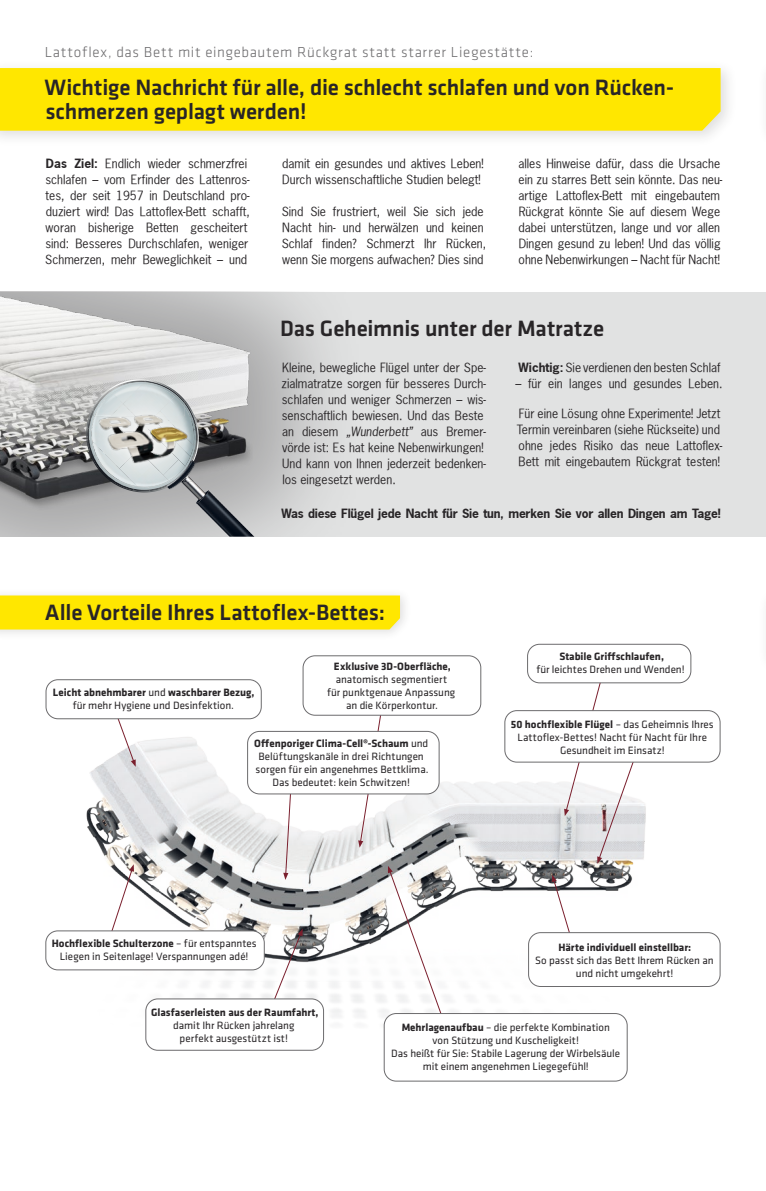
<style>
.page{position:relative;width:766px;height:1191px;background:#fff}
.page>*{position:absolute;margin:0;border:0;box-sizing:border-box;transform-origin:0 0}
.t1{font:500 23px/24.2px "Klavika Basic";letter-spacing:-.005em;color:#282527}
.t2{font:300 15px "Klavika Basic";letter-spacing:.045em;color:#6c6b6d}
.t3{font:12px/16px "News Gothic";color:#282527}
.t4{font:700 12px "News Gothic";letter-spacing:-.02em;color:#282527}
.t5{font:11px/13px "Klavika Basic";letter-spacing:-.005em;color:#282527;text-align:center}
.t6{font:700 11px/13px "Klavika Basic";color:#282527;text-align:center}
.s1{font-weight:700}
.s2{font-style:italic}
.s3{font-weight:400}
</style>
<div class="page">
<img style="left:51px;top:709px;width:634px;height:366px">
<div style="left:0;top:60px;width:737px;height:87px;background:#282527;opacity:.15"></div>
<div style="left:0;top:68px;width:720px;height:63px;background:#ffe700"></div>
<div style="left:0;top:588px;width:411px;height:53px;background:#282527;opacity:.15"></div>
<div style="left:0;top:595px;width:400px;height:34px;background:#ffe700"></div>
<div style="left:0;top:292px;width:765px;height:244px;background:#e1e2e2"></div>
<div style="left:0;top:292px;width:372px;height:244px;background:#282527;opacity:.33"></div>
<img style="left:0;top:292px;width:252px;height:232px">
<svg style="left:112px;top:719px;width:24px;height:48px"></svg>
<svg style="left:108px;top:864px;width:26px;height:66px"></svg>
<svg style="left:271px;top:928px;width:31px;height:70px"></svg>
<svg style="left:388px;top:866px;width:59px;height:150px"></svg>
<svg style="left:551px;top:874px;width:21px;height:58px"></svg>
<div style="left:46px;top:679px;width:215px;height:40px;background:#fff;border-radius:12px"></div>
<div style="left:45px;top:679px;width:217px;height:40px;border:1px solid #6c6b6d;border-radius:12px"></div>
<div style="left:46px;top:931px;width:218px;height:39px;background:#fff;border-radius:12px"></div>
<div style="left:45px;top:930px;width:220px;height:40px;border:1px solid #6c6b6d;border-radius:12px"></div>
<svg style="left:283px;top:794px;width:10px;height:86px"></svg>
<svg style="left:564px;top:683px;width:78px;height:180px"></svg>
<div style="left:527px;top:644px;width:164px;height:39px;border:1px solid #6c6b6d;border-radius:12px"></div>
<div style="left:146px;top:999px;width:177px;height:51px;background:#fff;border-radius:12px"></div>
<div style="left:145px;top:998px;width:179px;height:52px;border:1px solid #6c6b6d;border-radius:12px"></div>
<div style="left:384px;top:1013px;width:243px;height:68px;background:#fff;border-radius:12px"></div>
<div style="left:383px;top:1013px;width:244px;height:68px;border:1px solid #6c6b6d;border-radius:12px"></div>
<div style="left:528px;top:932px;width:192px;height:54px;background:#fff;border-radius:12px"></div>
<div style="left:528px;top:932px;width:192px;height:55px;border:1px solid #6c6b6d;border-radius:12px"></div>
<div style="left:504px;top:710px;width:216px;height:52px;background:#fff;border-radius:12px"></div>
<div style="left:504px;top:710px;width:216px;height:52px;border:1px solid #6c6b6d;border-radius:12px"></div>
<svg style="left:358px;top:715px;width:29px;height:132px"></svg>
<div style="left:303px;top:656px;width:177px;height:59px;background:#fff;border-radius:12px"></div>
<div style="left:302px;top:655px;width:179px;height:60px;border:1px solid #6c6b6d;border-radius:12px"></div>
<div style="left:247px;top:731px;width:192px;height:63px;background:#fff;border-radius:12px"></div>
<div style="left:247px;top:731px;width:192px;height:63px;border:1px solid #6c6b6d;border-radius:12px"></div>
<img style="left:196px;top:490px;width:59px;height:46px">
<img style="left:185px;top:400px;width:12px;height:5px">
<img style="left:109px;top:379px;width:37px;height:11px">
<img style="left:111px;top:382px;width:31px;height:11px">
<img style="left:94px;top:389px;width:16px;height:2px">
<img style="left:112px;top:393px;width:11px;height:10px">
<img style="left:94px;top:391px;width:18px;height:14px">
<img style="left:146px;top:379px;width:39px;height:3px">
<img style="left:123px;top:384px;width:19px;height:21px">
<img style="left:142px;top:382px;width:43px;height:23px">
<img style="left:111px;top:403px;width:24px;height:2px">
<svg style="left:86px;top:405px;width:123px;height:99px"></svg>
<img style="left:93px;top:408px;width:103px;height:65px">
<p class="t2" style="left:45px;top:43px;width:490px">Lattoflex, das Bett mit eingebautem Rückgrat statt starrer Liegestätte:</p>
<h1 class="t1" style="left:44px;top:75px;width:631px">Wichtige Nachricht für alle, die schlecht schlafen und von Rücken&shy;schmerzen geplagt werden!</h1>
<p class="t3" style="left:45px;top:156px;width:206px"><span class="s1">Das Ziel:</span> Endlich wieder schmerzfrei schlafen – vom Erfinder des Lattenros&shy;tes, der seit 1957 in Deutschland pro&shy;duziert wird! Das Lattoflex-Bett schafft, woran bisherige Betten gescheitert sind: Besseres Durchschlafen, weniger Schmerzen, mehr Beweglichkeit – und</p>
<p class="t3" style="left:282px;top:156px;width:203px">damit ein gesundes und aktives Leben!<br>Durch wissenschaftliche Studien belegt!</p>
<p class="t3" style="left:282px;top:204px;width:206px">Sind Sie frustriert, weil Sie sich jede Nacht hin- und herwälzen und keinen Schlaf finden? Schmerzt Ihr Rücken, wenn Sie morgens aufwachen? Dies sind</p>
<p class="t3" style="left:518px;top:155px;width:205px">alles Hinweise dafür, dass die Ursache ein zu starres Bett sein könnte. Das neu&shy;artige Lattoflex-Bett mit eingebautem Rückgrat könnte Sie auf diesem Wege dabei unterstützen, lange und vor allen Dingen gesund zu leben! Und das völlig ohne Nebenwirkungen – Nacht für Nacht!</p>
<h1 class="t1" style="left:280px;top:316px;width:325px">Das Geheimnis unter der Matratze</h1>
<p class="t3" style="left:281px;top:359px;width:206px">Kleine, bewegliche Flügel unter der Spe&shy;zialmatratze sorgen für besseres Durch&shy;schlafen und weniger Schmerzen – wis&shy;senschaftlich bewiesen. Und das Beste an diesem <span class="s2">„Wunderbett”</span> aus Bremer&shy;vörde ist: Es hat keine Nebenwirkungen!<br>Und kann von Ihnen jederzeit bedenken&shy;los eingesetzt werden.</p>
<p class="t3" style="left:518px;top:359px;width:203px"><span class="s1">Wichtig:</span> Sie verdienen den besten Schlaf</p>
<p class="t3" style="left:515px;top:375px;width:208px">– für ein langes und gesundes Leben.</p>
<p class="t3" style="left:516px;top:406px;width:207px">Für eine Lösung ohne Experimente! Jetzt Termin vereinbaren (siehe Rückseite) und ohne jedes Risiko das neue Lattoflex-Bett mit eingebautem Rückgrat testen!</p>
<p class="t4" style="left:281px;top:506px;width:440px">Was diese Flügel jede Nacht für Sie tun, merken Sie vor allen Dingen am Tage!</p>
<h1 class="t1" style="left:45px;top:599px;width:341px">Alle Vorteile Ihres Lattoflex-Bettes:</h1>
<p class="t6" style="left:334px;top:659px;width:118px">Exklusive 3D-Oberfläche,</p>
<p class="t5" style="left:327px;top:673px;width:130px">anatomisch segmentiert<br>für punktgenaue Anpassung an die Körperkontur.</p>
<p class="t5" style="left:254px;top:736px;width:176px"><span class="s1">Offenporiger Clima-Cell®-Schaum</span> und Belüftungskanäle in drei Richtungen sorgen für ein angenehmes Bettklima.<br>Das bedeutet: kein Schwitzen!</p>
<p class="t6" style="left:53px;top:685px;width:203px">Leicht abnehmbarer <span class="s3">und</span> waschbarer Bezug, <span class="s3">für mehr Hygiene und Desinfektion.</span></p>
<p class="t6" style="left:559px;top:649px;width:106px">Stabile Griffschlaufen,</p>
<p class="t5" style="left:536px;top:662px;width:150px">für leichtes Drehen und Wenden!</p>
<p class="t5" style="left:511px;top:717px;width:204px"><span class="s1">50 hochflexible Flügel</span> – das Geheimnis Ihres<br>Lattoflex-Bettes! Nacht für Nacht für Ihre<br>Gesundheit im Einsatz!</p>
<p class="t5" style="left:52px;top:936px;width:206px"><span class="s1">Hochflexible Schulterzone</span> – für entspanntes<br>Liegen in Seitenlage! Verspannungen adé!</p>
<p class="t6" style="left:558px;top:940px;width:134px">Härte individuell einstellbar:</p>
<p class="t5" style="left:535px;top:953px;width:180px">So passt sich das Bett Ihrem Rücken an und nicht umgekehrt!</p>
<p class="t6" style="left:151px;top:1005px;width:169px">Glasfaserleisten aus der Raumfahrt,</p>
<p class="t5" style="left:173px;top:1018px;width:123px">damit Ihr Rücken jahrelang perfekt ausgestützt ist!</p>
<p class="t5" style="left:391px;top:1021px;width:230px"><span class="s1">Mehrlagenaufbau</span> – die perfekte Kombination<br>von Stützung und Kuscheligkeit!<br>Das heißt für Sie: Stabile Lagerung der Wirbelsäule mit einem angenehmen Liegegefühl!</p>
</div>
